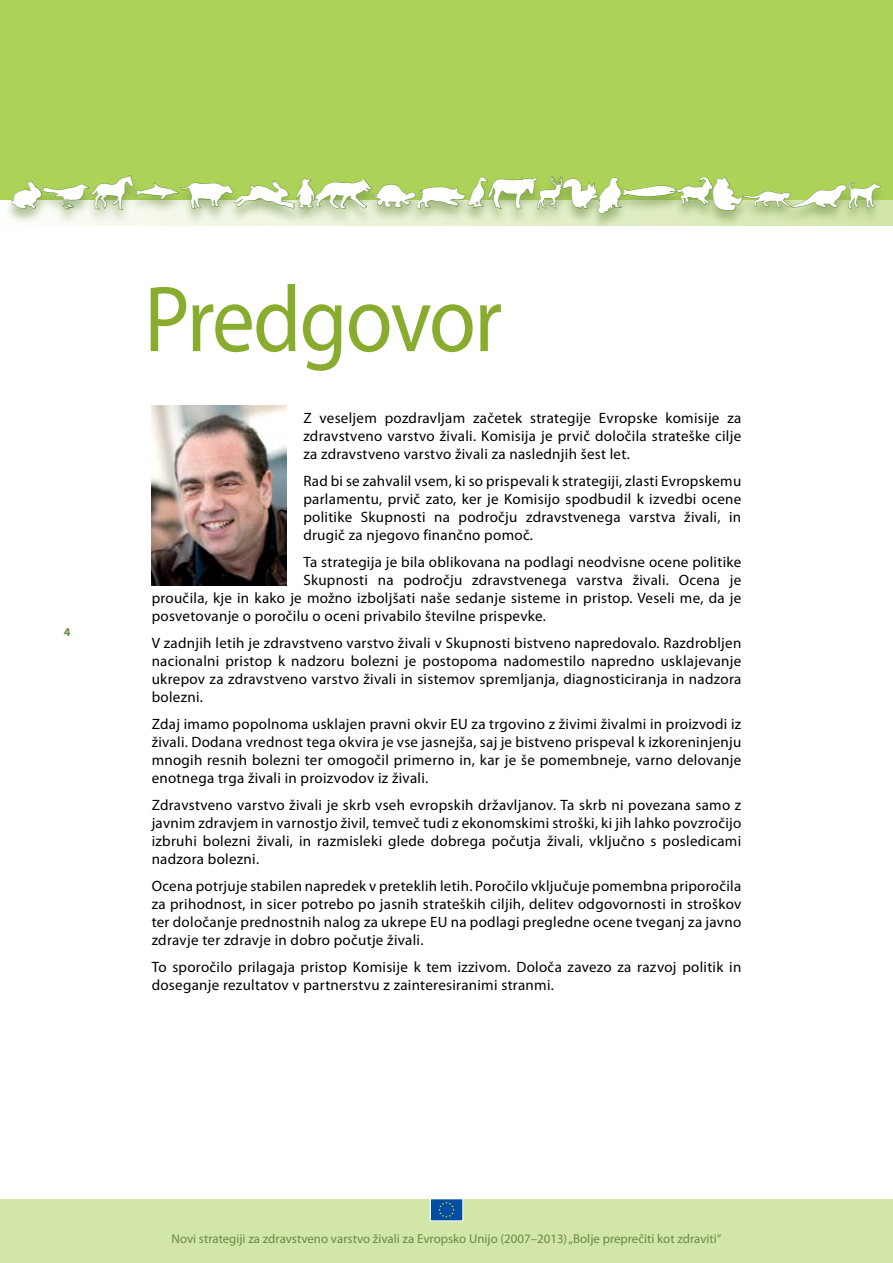
<style>
.page{position:relative;width:893px;height:1263px;background:#fff}
.page>*{position:absolute;margin:0;border:0;box-sizing:border-box;transform-origin:0 0}
.t1{font:94.5px "Myriad Pro";letter-spacing:-.025em;color:#88ac2e;scale:.9 1}
.t2{font:37.5px "Animal";color:#fff}
.t3{font:15px/18px "Myriad Pro";letter-spacing:.02em;color:#000;text-align:justify}
.t4{font:12.9px "Myriad Pro";color:#698b40}
.t5{font:700 12px "Myriad Pro";color:#698b40}
</style>
<div class="page">
<img style="left:152px;top:405px;width:134px;height:180px">
<div style="left:0;top:1199px;width:893px;height:64px;background:#d3e6aa"></div>
<svg style="left:429px;top:1199px;width:35px;height:22px"></svg>
<div style="left:0;top:0;width:893px;height:199px;background:#acd258"></div>
<div style="left:3px;top:176px;width:890px;height:77px;background:#fff"></div>
<svg style="left:11px;top:175px;width:870px;height:51px;background:#b8d186"></svg>
<h2 class="t2" style="left:11px;top:175px;width:873px">RBHWNRPVTOQZIOFWJXCGD</h2>
<p class="t5" style="left:64px;top:624px;width:8px">4</p>
<h1 class="t1" style="left:144px;top:261px;width:399px">Predgovor</h1>
<p class="t3" style="left:303px;top:409px;width:439px">Z veseljem pozdravljam začetek strategije Evropske komisije za zdravstveno varstvo živali. Komisija je prvič določila strateške cilje za zdravstveno varstvo živali za naslednjih šest let.</p>
<p class="t3" style="left:303px;top:472px;width:439px">Rad bi se zahvalil vsem, ki so prispevali k strategiji, zlasti Evropskemu parlamentu, prvič zato, ker je Komisijo spodbudil k izvedbi ocene politike Skupnosti na področju zdravstvenega varstva živali, in drugič za njegovo finančno pomoč.</p>
<p class="t3" style="left:303px;top:553px;width:440px">Ta strategija je bila oblikovana na podlagi neodvisne ocene politike</p>
<p class="t3" style="left:303px;top:571px;width:439px">Skupnosti na področju zdravstvenega varstva živali. Ocena je</p>
<p class="t3" style="left:152px;top:589px;width:591px">proučila, kje in kako je možno izboljšati naše sedanje sisteme in pristop. Veseli me, da je</p>
<p class="t3" style="left:152px;top:607px;width:396px">posvetovanje o poročilu o oceni privabilo številne prispevke.</p>
<p class="t3" style="left:152px;top:634px;width:591px">V zadnjih letih je zdravstveno varstvo živali v Skupnosti bistveno napredovalo. Razdrobljen nacionalni pristop k nadzoru bolezni je postopoma nadomestilo napredno usklajevanje ukrepov za zdravstveno varstvo živali in sistemov spremljanja, diagnosticiranja in nadzora bolezni.</p>
<p class="t3" style="left:152px;top:715px;width:591px">Zdaj imamo popolnoma usklajen pravni okvir EU za trgovino z živimi živalmi in proizvodi iz živali. Dodana vrednost tega okvira je vse jasnejša, saj je bistveno prispeval k izkoreninjenju mnogih resnih bolezni ter omogočil primerno in, kar je še pomembneje, varno delovanje enotnega trga živali in proizvodov iz živali.</p>
<p class="t3" style="left:152px;top:796px;width:591px">Zdravstveno varstvo živali je skrb vseh evropskih državljanov. Ta skrb ni povezana samo z javnim zdravjem in varnostjo živil, temveč tudi z ekonomskimi stroški, ki jih lahko povzročijo izbruhi bolezni živali, in razmisleki glede dobrega počutja živali, vključno s posledicami nadzora bolezni.</p>
<p class="t3" style="left:152px;top:877px;width:591px">Ocena potrjuje stabilen napredek v preteklih letih. Poročilo vključuje pomembna priporočila za prihodnost, in sicer potrebo po jasnih strateških ciljih, delitev odgovornosti in stroškov ter določanje prednostnih nalog za ukrepe EU na podlagi pregledne ocene tveganj za javno zdravje ter zdravje in dobro počutje živali.</p>
<p class="t3" style="left:152px;top:958px;width:591px">To sporočilo prilagaja pristop Komisije k tem izzivom. Določa zavezo za razvoj politik in doseganje rezultatov v partnerstvu z zainteresiranimi stranmi.</p>
<p class="t4" style="left:172px;top:1230px;width:551px">Novi strategiji za zdravstveno varstvo živali za Evropsko Unijo (2007–2013) „Bolje preprečiti kot zdraviti“</p>
</div>
